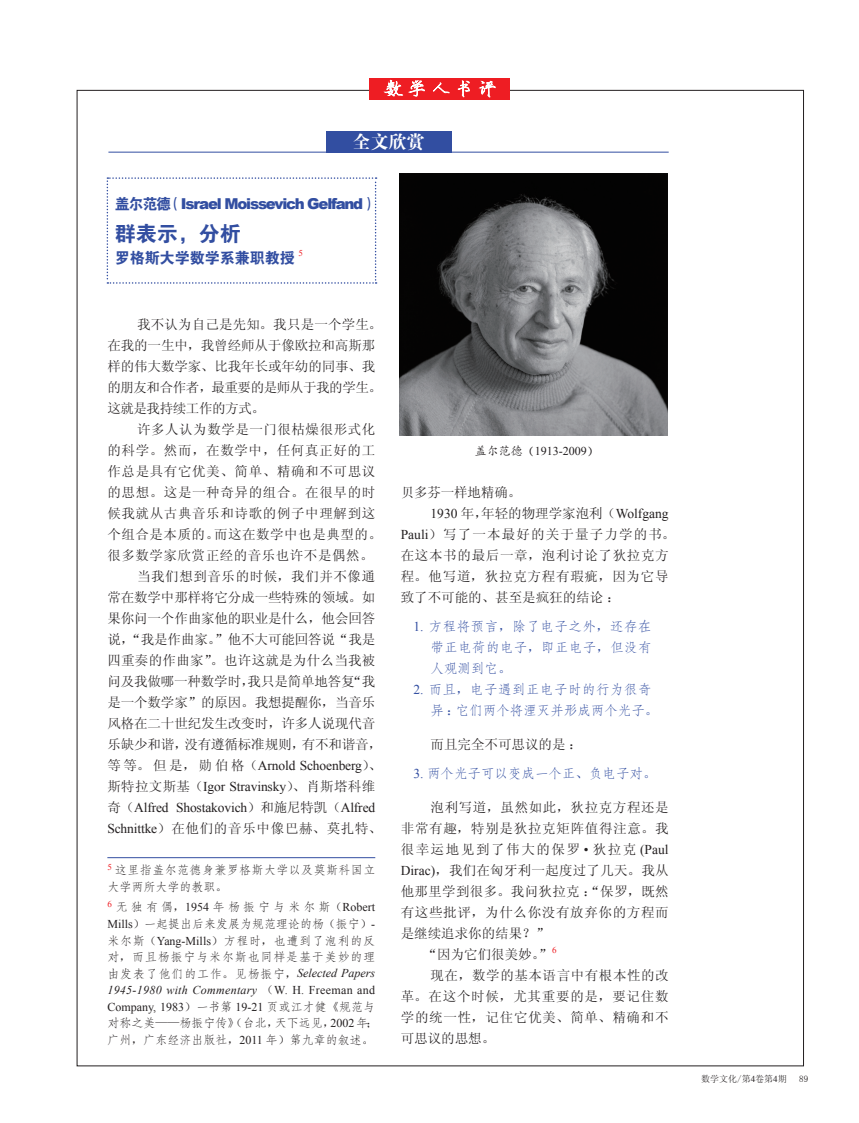
<style>
.page{position:relative;width:859px;height:1123px;background:#fff}
.page>*{position:absolute;margin:0;border:0;box-sizing:border-box;transform-origin:0 0}
.t1{font:21px "FZDHTJW GB1 0";color:#324ea1}
.t2{font:18px "FZDBSJW GB1 0";color:#fff}
.t3{font:900 15px "Arial";letter-spacing:-.08em;color:#324ea1}
.t4{font:15px "FZDHTJW GB1 0";color:#324ea1}
.t5{font:13.5px/21px "Sim Sun";letter-spacing:-.01em;color:#231f20}
.t6{font:13.5px/21px "Sim Sun";letter-spacing:.02em;color:#231f20;text-align:justify}
.t7{font:13.5px/21px "Sim Sun";letter-spacing:.045em;color:#231f20}
.t8{font:13.5px/21px "Sim Sun";letter-spacing:.05em;color:#231f20}
.t9{font:13.5px/21px "Sim Sun";letter-spacing:-.005em;color:#231f20}
.t10{font:13.5px/21px "FZFSK GBK1 0";letter-spacing:.03em;color:#324ea1;text-align:justify}
.t11{font:13.5px "Sim Sun";color:#231f20}
.t12{font:13.5px "FZFSK GBK1 0";color:#324ea1}
.t13{font:12px/16.5px "FZFSK GBK1 0";letter-spacing:.06em;color:#231f20}
.t14{font:12px/16.5px "FZFSK GBK1 0";letter-spacing:.035em;color:#231f20}
.t15{font:12px "Times New Roman";color:#231f20}
.t16{font:9px "Sim Sun";color:#231f20}
.t17{font:9px "Times New Roman";color:#ee1d23}
.s1{font-family:"FZDHTJW GB1 0";font-weight:400}
.s2{font-family:"Times New Roman"}
.s3{font-family:"Sim Sun"}
.s4{font-family:"Times New Roman";font-style:italic}
.s5{font-family:"FZKTK GBK1 0"}
.s6{font-family:"H Yc 3 gj"}
</style>
<div class="page">
<div style="left:369px;top:78px;width:140px;height:22px;background:#ee1d23"></div>
<svg style="left:384px;top:79px;width:19px;height:18px"></svg>
<svg style="left:409px;top:80px;width:16px;height:17px"></svg>
<svg style="left:433px;top:82px;width:17px;height:11px"></svg>
<svg style="left:458px;top:80px;width:12px;height:17px"></svg>
<svg style="left:480px;top:80px;width:16px;height:18px"></svg>
<hr style="left:108px;top:152px;width:561px;height:1px;background:#324ea1">
<div style="left:326px;top:131px;width:125px;height:22px;background:#324ea1"></div>
<img style="left:399px;top:174px;width:268px;height:261px">
<svg style="left:107px;top:177px;width:270px;height:107px"></svg>
<hr style="left:107px;top:857px;width:268px;height:1px;background:#324ea1">
<p class="t2" style="left:353px;top:132px;width:74px">全文欣赏</p>
<p class="t3" style="left:115px;top:192px;width:264px"><span class="s1">盖尔范德（</span>Israel Moissevich Gelfand<span class="s1">）</span></p>
<p class="t1" style="left:115px;top:222px;width:127px">群表示，分析</p>
<p class="t4" style="left:115px;top:249px;width:190px">罗格斯大学数学系兼职教授 <sup>5</sup></p>
<p class="t9" style="left:107px;top:313px;width:276px;text-indent:30px">我不认为自己是先知。我只是一个学生。在我的一生中，我曾经师从于像欧拉和高斯那样的伟大数学家、比我年长或年幼的同事、我的朋友和合作者，最重要的是师从于我的学生。这就是我持续工作的方式。</p>
<p class="t7" style="left:107px;top:418px;width:276px;text-indent:30px">许多人认为数学是一门很枯燥很形式化的科学。然而，在数学中，任何真正好的工作总是具有它优美、简单、精确和不可思议的思想。这是一种奇异的组合。在很早的时候我就从古典音乐和诗歌的例子中理解到这个组合是本质的。而这在数学中也是典型的。很多数学家欣赏正经的音乐也许不是偶然。</p>
<p class="t5" style="left:107px;top:565px;width:276px;text-indent:30px">当我们想到音乐的时候，我们并不像通常在数学中那样将它分成一些特殊的领域。如果你问一个作曲家他的职业是什么，他会回答说，“我是作曲家。”他不大可能回答说“我是四重奏的作曲家”。也许这就是为什么当我被问及我做哪一种数学时，我只是简单地答复“我是一个数学家”的原因。我想提醒你，当音乐风格在二十世纪发生改变时，许多人说现代音乐缺少和谐，没有遵循标准规则，有不和谐音，等等。但是，勋伯格（<span class="s2">Arnold Schoenberg</span>）、斯特拉文斯基（<span class="s2">Igor Stravinsky</span>）、肖斯塔科维奇（<span class="s2">Alfred Shostakovich</span>）和施尼特凯（<span class="s2">Alfred<br>Schnittke</span>）在他们的音乐中像巴赫、莫扎特、</p>
<p class="t14" style="left:107px;top:862px;width:269px"><sup>5</sup> 这里指盖尔范德身兼罗格斯大学以及莫斯科国立大学两所大学的教职<span class="s3">。</span></p>
<p class="t13" style="left:107px;top:899px;width:272px"><sup>6</sup> 无独有偶<span class="s3">，</span><span class="s2">1954</span> 年杨振宁与米尔斯<span class="s3">（</span><span class="s2">Robert<br>Mills</span><span class="s3">）</span>一起提出后来发展为规范理论的杨<span class="s3">（</span>振宁<span class="s3">）</span><span class="s2">-</span>米尔斯<span class="s3">（</span><span class="s2">Yang-Mills</span><span class="s3">）</span>方程时<span class="s3">，</span>也遭到了泡利的反对<span class="s3">，</span>而且杨振宁与米尔斯也同样是基于美妙的理由发表了他们的工作<span class="s3">。</span>见杨振宁<span class="s3">，</span><span class="s4">Selected Papers<br>1945-1980 with Commentary</span> <span class="s3">（</span><span class="s2">W. H. Freeman and<br>Company, 1983</span><span class="s3">）</span>一书第 <span class="s2">19-21</span> 页或江才健<span class="s3">《</span>规范与对称之美<span class="s3">——</span>杨振宁传<span class="s3">》（</span>台北<span class="s3">，</span>天下远见<span class="s3">，</span><span class="s2">2002</span> 年<span class="s3">；</span>广州<span class="s3">，</span>广东经济出版社<span class="s3">，</span><span class="s2">2011</span> 年<span class="s3">）</span>第九章的叙述<span class="s3">。</span></p>
<p class="t15" style="left:475px;top:443px;width:125px"><span class="s5">盖尔范德</span><span class="s6">（</span>1913-2009<span class="s6">）</span></p>
<p class="t5" style="left:401px;top:481px;width:122px">贝多芬一样地精确。</p>
<p class="t8" style="left:401px;top:502px;width:276px;text-indent:30px"><span class="s2">1930</span> 年，年轻的物理学家泡利（<span class="s2">Wolfgang<br>Pauli</span>）写了一本最好的关于量子力学的书。在这本书的最后一章，泡利讨论了狄拉克方程。他写道，狄拉克方程有瑕疵，因为它导致了不可能的、甚至是疯狂的结论：</p>
<p class="t10" style="left:431px;top:616px;width:223px;text-indent:-17px"><span class="s2">1.</span> 方程将预言<span class="s3">，</span>除了电子之外<span class="s3">，</span>还存在带正电荷的电子<span class="s3">，</span>即正电子<span class="s3">，</span>但没有人观测到它<span class="s3">。</span></p>
<p class="t10" style="left:431px;top:679px;width:229px;text-indent:-17px"><span class="s2">2.</span> 而且<span class="s3">，</span>电子遇到正电子时的行为很奇异<span class="s3">：</span>它们两个将湮灭并形成两个光子<span class="s3">。</span></p>
<p class="t11" style="left:431px;top:737px;width:153px">而且完全不可思议的是：</p>
<p class="t12" style="left:414px;top:766px;width:244px"><span class="s2">3.</span> 两个光子可以变成一个正<span class="s3">、</span>负电子对<span class="s3">。</span></p>
<p class="t6" style="left:401px;top:796px;width:269px;text-indent:30px">泡利写道，虽然如此，狄拉克方程还是非常有趣，特别是狄拉克矩阵值得注意。我很幸运地见到了伟大的保罗 <span class="s2">•</span> 狄拉克 <span class="s2">(Paul Dirac)</span>，我们在匈牙利一起度过了几天。我从他那里学到很多。我问狄拉克：“保罗，既然有这些批评，为什么你没有放弃你的方程而是继续追求你的结果？”</p>
<p class="t11" style="left:424px;top:947px;width:130px">“因为它们很美妙。”</p>
<p class="t17" style="left:552px;top:943px;width:6px">6</p>
<p class="t6" style="left:401px;top:964px;width:269px;text-indent:30px">现在，数学的基本语言中有根本性的改革。在这个时候，尤其重要的是，要记住数学的统一性，记住它优美、简单、精确和不可思议的思想。</p>
<p class="t16" style="left:701px;top:1074px;width:87px">数学文化/第<span class="s2">4</span>卷第<span class="s2">4</span>期</p>
<p class="t16" style="left:799px;top:1074px;width:10px">89</p>
</div>
